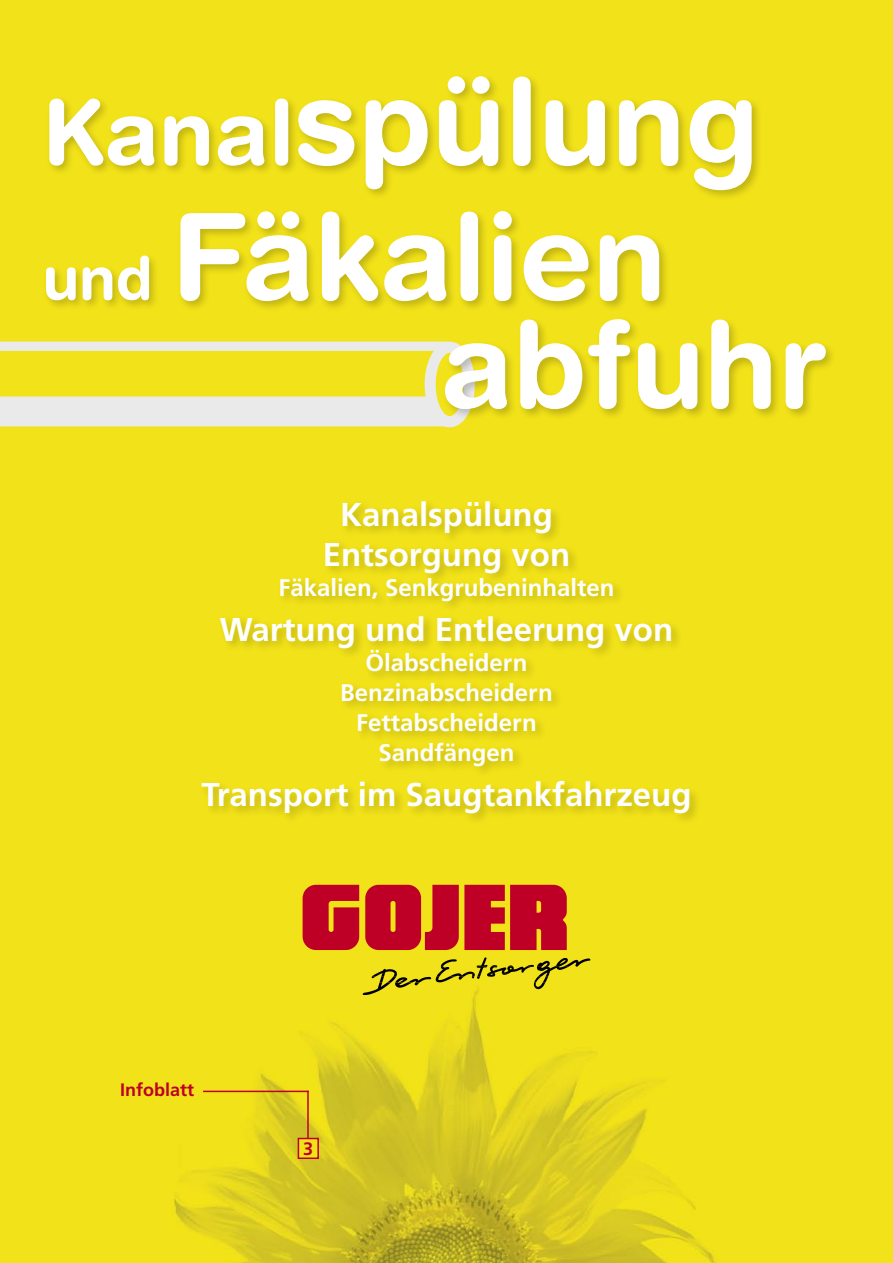
<style>
.page{position:relative;width:893px;height:1263px;background:#fff}
.page>*{position:absolute;margin:0;border:0;box-sizing:border-box;transform-origin:0 0}
.t1{font:700 120px/135px "Helvetica Rounded LT Std";color:#fff}
.t2{font:700 33px "Frutiger LT Std";color:#fff}
.t3{font:700 24px "Frutiger LT Std";color:#fff}
.t4{font:700 18px "Frutiger LT Std";color:#be0027}
.s1{font-size:90px}
.s2{font-size:60px}
</style>
<div class="page">
<img style="left:0;top:0;width:893px;height:1263px">
<svg style="left:303px;top:885px;width:264px;height:65px;background:#c72724"></svg>
<svg style="left:363px;top:957px;width:227px;height:38px;background:#d1c315"></svg>
<div style="left:298px;top:1138px;width:20px;height:20px;background:#f1e21a"></div>
<div style="left:298px;top:1138px;width:21px;height:21px;border:2px solid #be0027"></div>
<hr style="left:307px;top:1091px;width:2px;height:48px;background:#be0027">
<hr style="left:203px;top:1091px;width:106px;height:1px;background:#be0027">
<svg style="left:0;top:340px;width:477px;height:87px;background:#ede695"></svg>
<div style="left:198px;top:498px;width:504px;height:328px;background:#000;opacity:.2"></div>
<div style="left:42px;top:73px;width:796px;height:349px;background:#000;opacity:.2"></div>
<p class="t1" style="left:43px;top:52px;width:718px"><span class="s1">Kanal</span>spülung <span class="s2">und</span> Fäkalien</p>
<p class="t1" style="left:440px;top:295px;width:388px">abfuhr</p>
<p class="t2" style="left:340px;top:495px;width:214px">Kanalspülung</p>
<p class="t2" style="left:323px;top:535px;width:249px">Entsorgung von</p>
<p class="t3" style="left:278px;top:573px;width:338px">Fäkalien, Senkgrubeninhalten</p>
<p class="t2" style="left:220px;top:610px;width:455px">Wartung und Entleerung von</p>
<p class="t3" style="left:366px;top:648px;width:163px">Ölabscheidern</p>
<p class="t3" style="left:340px;top:678px;width:214px">Benzinabscheidern</p>
<p class="t3" style="left:356px;top:708px;width:182px">Fettabscheidern</p>
<p class="t3" style="left:378px;top:738px;width:138px">Sandfängen</p>
<p class="t2" style="left:201px;top:775px;width:492px">Transport im Saugtankfahrzeug</p>
<p class="t4" style="left:120px;top:1079px;width:76px">Infoblatt</p>
<p class="t4" style="left:303px;top:1138px;width:12px">3</p>
</div>
